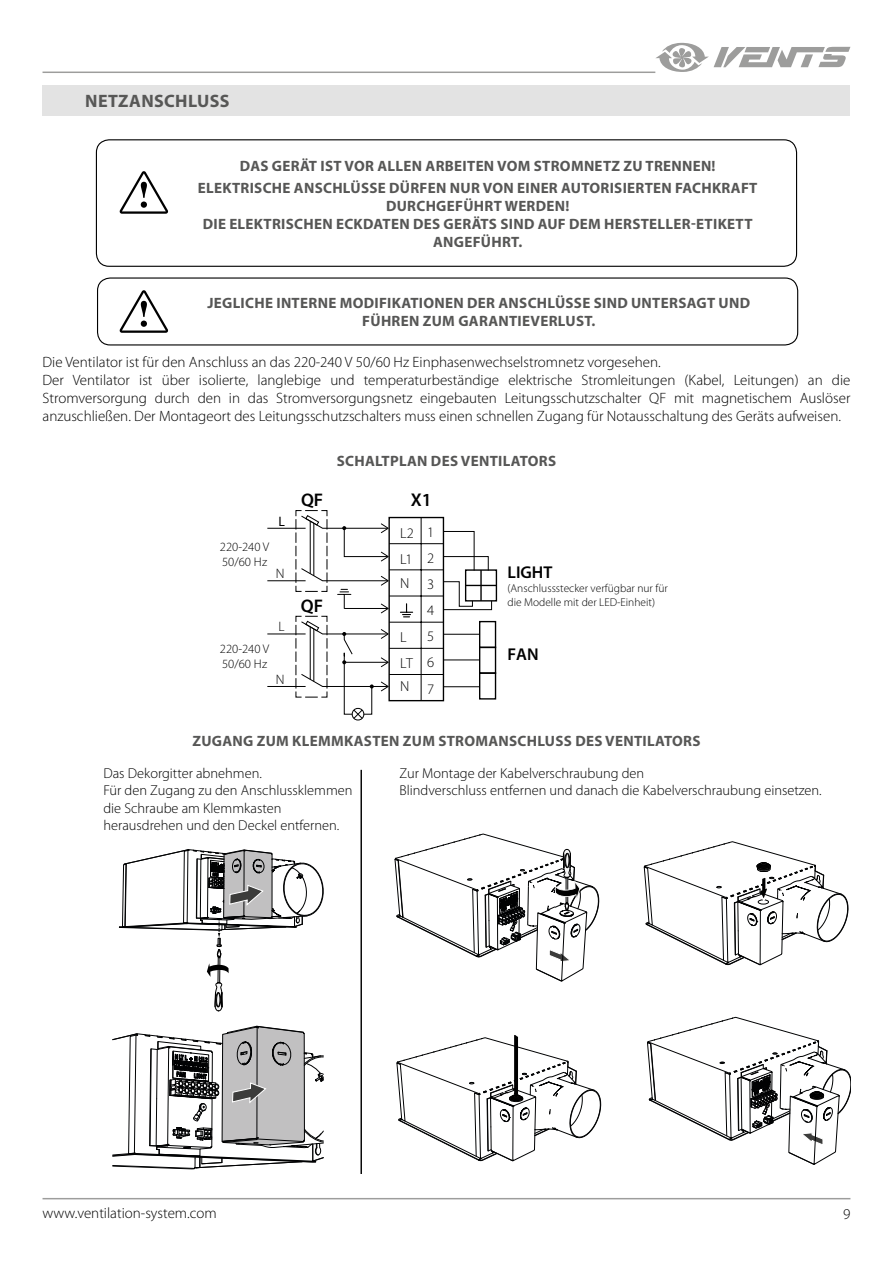
<style>
.page{position:relative;width:893px;height:1263px;background:#fff}
.page>*{position:absolute;margin:0;border:0;box-sizing:border-box;transform-origin:0 0}
.t1{font:600 18.45px "Myriad Pro";color:#000}
.t2{font:600 18.3px "Myriad Pro";color:#000}
.t3{font:700 18px "Myriad Pro";letter-spacing:.02em;color:#575756}
.t4{font:600 17.1px "Myriad Pro";color:#000}
.t5{font:300 15px/18px "Myriad Pro";color:#000}
.t6{font:700 15px/18px "Myriad Pro";letter-spacing:.02em;color:#575756;text-align:center}
.t7{font:300 14.55px/26.2px "Myriad Pro";color:#000;text-align:justify}
.t8{font:300 14.4px/17.2px "Myriad Pro";color:#000}
.t9{font:300 13.65px "Myriad Pro";color:#000}
.t10{font:13.65px "Myriad Pro";color:#000}
.t11{font:300 12.6px/15.1px "Myriad Pro";color:#000}
.t12{font:300 11.4px/13.6px "Myriad Pro";color:#000}
</style>
<div class="page">
<hr style="left:43px;top:1198px;width:807px;height:1px;background:#9d9d9c">
<hr style="left:43px;top:72px;width:612px;height:1px;background:#9d9d9c">
<svg style="left:655px;top:43px;width:195px;height:29px"></svg>
<svg style="left:400px;top:604px;width:13px;height:13px"></svg>
<div style="left:388px;top:517px;width:56px;height:184px;border:1px solid #000"></div>
<hr style="left:421px;top:517px;width:1px;height:184px;background:#000">
<hr style="left:389px;top:543px;width:54px;height:1px;background:#000">
<hr style="left:389px;top:569px;width:54px;height:1px;background:#000">
<hr style="left:389px;top:596px;width:54px;height:1px;background:#000">
<hr style="left:389px;top:622px;width:54px;height:1px;background:#000">
<hr style="left:389px;top:648px;width:54px;height:1px;background:#000">
<hr style="left:389px;top:674px;width:54px;height:1px;background:#000">
<hr style="left:267px;top:686px;width:39px;height:1px;background:#000">
<hr style="left:267px;top:633px;width:39px;height:1px;background:#000">
<hr style="left:267px;top:580px;width:39px;height:1px;background:#000">
<hr style="left:267px;top:528px;width:39px;height:1px;background:#000">
<svg style="left:295px;top:510px;width:94px;height:211px"></svg>
<hr style="left:443px;top:634px;width:37px;height:1px;background:#000">
<hr style="left:443px;top:659px;width:37px;height:1px;background:#000">
<hr style="left:443px;top:686px;width:37px;height:1px;background:#000">
<div style="left:465px;top:569px;width:32px;height:32px;border:1px solid #000"></div>
<hr style="left:466px;top:585px;width:30px;height:1px;background:#000">
<hr style="left:480px;top:570px;width:2px;height:31px;background:#000">
<svg style="left:442px;top:581px;width:50px;height:30px"></svg>
<svg style="left:443px;top:530px;width:46px;height:41px"></svg>
<div style="left:479px;top:672px;width:17px;height:27px;border:1px solid #000"></div>
<div style="left:479px;top:647px;width:17px;height:27px;border:1px solid #000"></div>
<div style="left:479px;top:621px;width:17px;height:27px;border:1px solid #000"></div>
<hr style="left:360px;top:770px;width:2px;height:404px;background:#000">
<svg style="left:112px;top:849px;width:212px;height:320px"></svg>
<svg style="left:396px;top:1035px;width:205px;height:126px"></svg>
<svg style="left:643px;top:841px;width:205px;height:124px"></svg>
<svg style="left:394px;top:834px;width:205px;height:148px"></svg>
<svg style="left:647px;top:1017px;width:203px;height:148px"></svg>
<div style="left:97px;top:277px;width:701px;height:68px;border:1px solid #000;border-radius:13px"></div>
<svg style="left:120px;top:290px;width:48px;height:43px"></svg>
<div style="left:96px;top:139px;width:701px;height:128px;border:1px solid #000;border-radius:13px"></div>
<svg style="left:120px;top:171px;width:48px;height:43px"></svg>
<div style="left:43px;top:85px;width:807px;height:31px;background:#e3e3e3"></div>
<p class="t3" style="left:85px;top:89px;width:146px">NETZANSCHLUSS</p>
<p class="t6" style="left:198px;top:154px;width:561px;line-height:22.2px">DAS GERÄT IST VOR ALLEN ARBEITEN VOM STROMNETZ ZU TRENNEN!<br>ELEKTRISCHE ANSCHLÜSSE DÜRFEN NUR VON EINER AUTORISIERTEN FACHKRAFT</p>
<p class="t6" style="left:203px;top:196px;width:551px">DURCHGEFÜHRT WERDEN!<br>DIE ELEKTRISCHEN ECKDATEN DES GERÄTS SIND AUF DEM HERSTELLER-ETIKETT<br>ANGEFÜHRT.</p>
<p class="t6" style="left:207px;top:294px;width:544px">JEGLICHE INTERNE MODIFIKATIONEN DER ANSCHLÜSSE SIND UNTERSAGT UND<br>FÜHREN ZUM GARANTIEVERLUST.</p>
<p class="t5" style="left:43px;top:354px;width:809px">Die Ventilator ist für den Anschluss an das 220-240 V 50/60 Hz Einphasenwechselstromnetz vorgesehen.<br>Der Ventilator ist über isolierte, langlebige und temperaturbeständige elektrische Stromleitungen (Kabel, Leitungen) an die Stromversorgung durch den in das Stromversorgungsnetz eingebauten Leitungsschutzschalter QF mit magnetischem Auslöser anzuschließen. Der Montageort des Leitungsschutzschalters muss einen schnellen Zugang für Notausschaltung des Geräts aufweisen.</p>
<p class="t6" style="left:337px;top:451px;width:221px">SCHALTPLAN DES VENTILATORS</p>
<p class="t11" style="left:220px;top:539px;width:51px">220-240 V<br>50/60 Hz</p>
<p class="t10" style="left:278px;top:513px;width:8px">L</p>
<p class="t9" style="left:276px;top:566px;width:10px">N</p>
<p class="t11" style="left:220px;top:642px;width:51px">220-240 V<br>50/60 Hz</p>
<p class="t9" style="left:279px;top:619px;width:8px">L</p>
<p class="t9" style="left:276px;top:671px;width:10px">N</p>
<p class="t2" style="left:301px;top:488px;width:24px">QF</p>
<p class="t1" style="left:411px;top:488px;width:22px">Х1</p>
<p class="t2" style="left:301px;top:594px;width:24px">QF</p>
<p class="t7" style="left:400px;top:521px;width:15px;line-height:25.2px">L2<br>L1<br>N</p>
<p class="t7" style="left:400px;top:624px;width:8px">L</p>
<p class="t7" style="left:400px;top:674px;width:11px">N</p>
<p class="t7" style="left:400px;top:650px;width:14px">LT</p>
<p class="t7" style="left:427px;top:519px;width:9px;text-align:left">1<br>2<br>3<br>4<br>5<br>6<br>7</p>
<p class="t4" style="left:508px;top:562px;width:46px">LIGHT</p>
<p class="t12" style="left:508px;top:582px;width:162px">(Anschlussstecker verfügbar nur für die Modelle mit der LED-Einheit)</p>
<p class="t4" style="left:508px;top:644px;width:33px">FAN</p>
<p class="t6" style="left:192px;top:732px;width:510px">ZUGANG ZUM KLEMMKASTEN ZUM STROMANSCHLUSS DES VENTILATORS</p>
<p class="t8" style="left:103px;top:765px;width:250px">Das Dekorgitter abnehmen.<br>Für den Zugang zu den Anschlussklemmen die Schraube am Klemmkasten herausdrehen und den Deckel entfernen.</p>
<p class="t8" style="left:400px;top:765px;width:424px">Zur Montage der Kabelverschraubung den<br>Blindverschluss entfernen und danach die Kabelverschraubung einsetzen.</p>
<p class="t5" style="left:43px;top:1204px;width:176px">www.ventilation-system.com</p>
<p class="t5" style="left:843px;top:1205px;width:9px">9</p>
</div>
